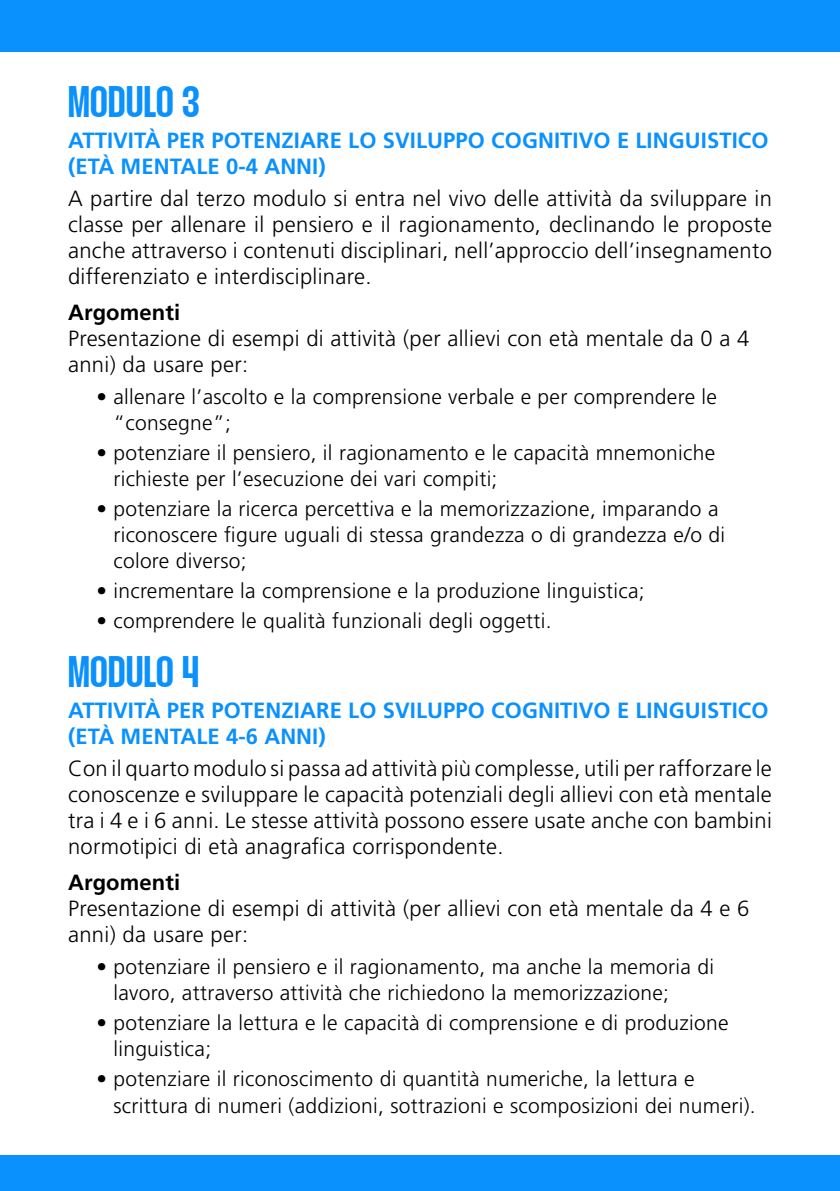
<style>
.page{position:relative;width:840px;height:1191px;background:#fff}
.page>*{position:absolute;margin:0;border:0;box-sizing:border-box;transform-origin:0 0}
.t1{font:44px "Thunder Semi Bold LC";letter-spacing:.01em;color:#0a91fe}
.t2{font:300 22px/26px "Frutiger LT Std";letter-spacing:.015em;color:#000;text-align:justify}
.t3{font:700 22px/26px "Frutiger LT Std";letter-spacing:.005em;color:#0a91fe}
.t4{font:700 22px "Frutiger LT Std";letter-spacing:.005em;color:#000}
.t5{font:300 21px/26px "Frutiger LT Std";letter-spacing:.015em;color:#000}
</style>
<div class="page">
<div style="left:0;top:0;width:839px;height:51px;background:#0a91fe"></div>
<div style="left:0;top:1155px;width:839px;height:36px;background:#0a91fe"></div>
<h1 class="t1" style="left:68px;top:82px;width:133px">MODULO 3</h1>
<p class="t3" style="left:68px;top:128px;width:701px">ATTIVITÀ PER POTENZIARE LO SVILUPPO COGNITIVO E LINGUISTICO (ETÀ MENTALE 0-4 ANNI)</p>
<p class="t2" style="left:68px;top:186px;width:705px">A partire dal terzo modulo si entra nel vivo delle attività da sviluppare in classe per allenare il pensiero e il ragionamento, declinando le proposte anche attraverso i contenuti disciplinari, nell’approccio dell’insegnamento differenziato e interdisciplinare.</p>
<p class="t4" style="left:68px;top:300px;width:113px">Argomenti</p>
<p class="t2" style="left:68px;top:326px;width:682px">Presentazione di esempi di attività (per allievi con età mentale da 0 a 4 anni) da usare per:</p>
<p class="t5" style="left:113px;top:384px;width:605px;text-indent:-17px">• allenare l’ascolto e la comprensione verbale e per comprendere le “consegne”;</p>
<p class="t5" style="left:113px;top:440px;width:603px;text-indent:-17px">• potenziare il pensiero, il ragionamento e le capacità mnemoniche richieste per l’esecuzione dei vari compiti;</p>
<p class="t5" style="left:113px;top:496px;width:613px;text-indent:-17px">• potenziare la ricerca percettiva e la memorizzazione, imparando a riconoscere figure uguali di stessa grandezza o di grandezza e/o di colore diverso;</p>
<p class="t5" style="left:96px;top:578px;width:549px">• incrementare la comprensione e la produzione linguistica;</p>
<p class="t5" style="left:96px;top:608px;width:456px">• comprendere le qualità funzionali degli oggetti.</p>
<h1 class="t1" style="left:68px;top:652px;width:132px">MODULO 4</h1>
<p class="t3" style="left:68px;top:698px;width:701px">ATTIVITÀ PER POTENZIARE LO SVILUPPO COGNITIVO E LINGUISTICO (ETÀ MENTALE 4-6 ANNI)</p>
<p class="t2" style="left:68px;top:756px;width:705px">Con il quarto modulo si passa ad attività più complesse, utili per rafforzare le conoscenze e sviluppare le capacità potenziali degli allievi con età mentale tra i 4 e i 6 anni. Le stesse attività possono essere usate anche con bambini normotipici di età anagrafica corrispondente.</p>
<p class="t4" style="left:68px;top:870px;width:113px">Argomenti</p>
<p class="t2" style="left:68px;top:896px;width:682px">Presentazione di esempi di attività (per allievi con età mentale da 4 e 6 anni) da usare per:</p>
<p class="t5" style="left:113px;top:954px;width:601px;text-indent:-17px">• potenziare il pensiero e il ragionamento, ma anche la memoria di lavoro, attraverso attività che richiedono la memorizzazione;</p>
<p class="t5" style="left:113px;top:1010px;width:616px;text-indent:-17px">• potenziare la lettura e le capacità di comprensione e di produzione linguistica;</p>
<p class="t5" style="left:113px;top:1066px;width:643px;text-indent:-17px">• potenziare il riconoscimento di quantità numeriche, la lettura e scrittura di numeri (addizioni, sottrazioni e scomposizioni dei numeri).</p>
</div>
